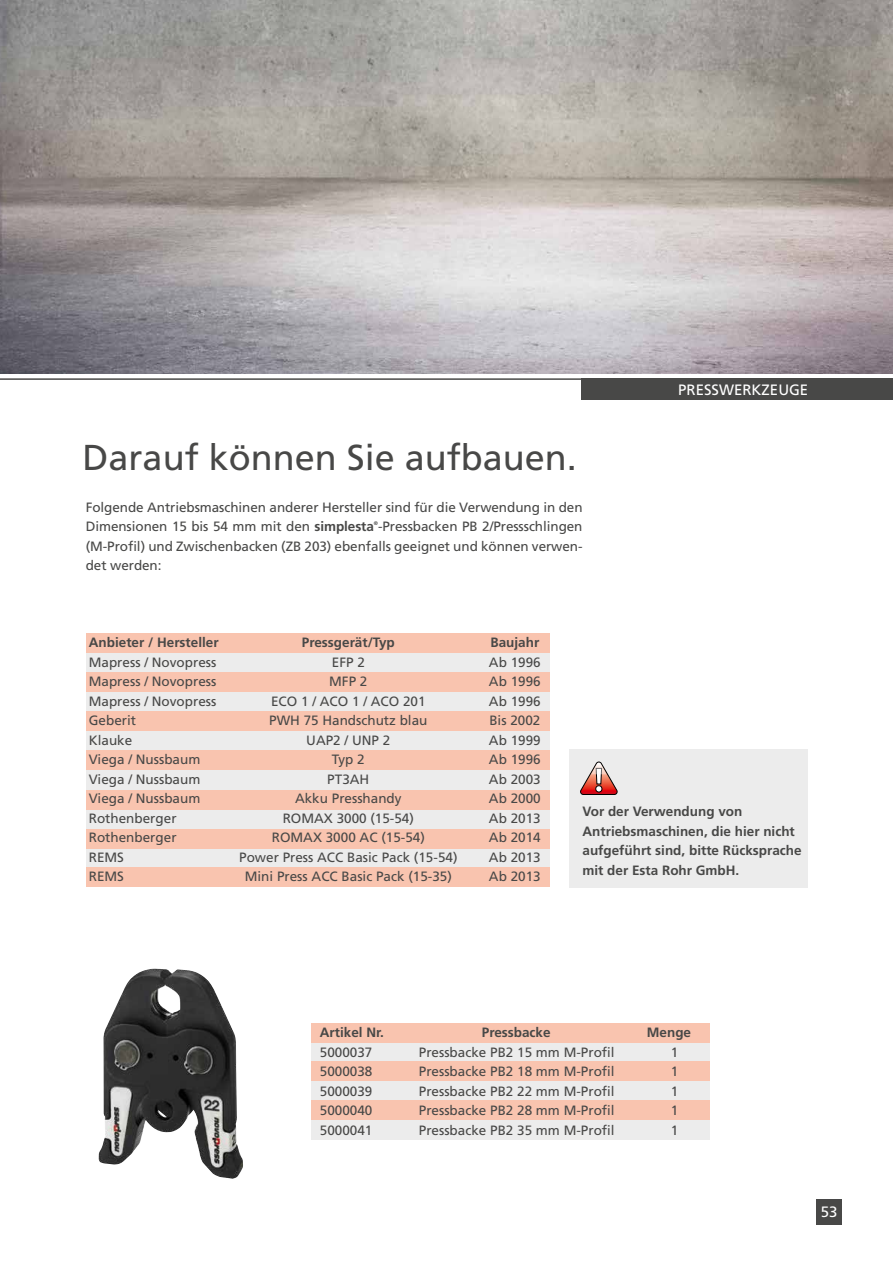
<style>
.page{position:relative;width:893px;height:1263px;background:#fff}
.page>*{position:absolute;margin:0;border:0;box-sizing:border-box;transform-origin:0 0}
.t1{font:36px "Frutiger";color:#484847}
.t2{font:15px "Frutiger";color:#fff}
.t3{font:13.5px/19.5px "Frutiger";color:#484847}
.t4{font:700 13.5px/19.5px "Frutiger";color:#484847}
.t5{font:700 5.25px "Frutiger";color:#484847}
.s1{font-weight:700}
</style>
<div class="page">
<div style="left:816px;top:1199px;width:26px;height:25px;background:#484847"></div>
<hr style="left:0;top:378px;width:893px;height:2px;background:#484847">
<div style="left:570px;top:749px;width:238px;height:138px;background:#ececec"></div>
<div style="left:86px;top:633px;width:463px;height:254px;background:#ececec"></div>
<div style="left:86px;top:633px;width:463px;height:20px;background:#f9c4af"></div>
<div style="left:86px;top:672px;width:463px;height:20px;background:#f9c4af"></div>
<div style="left:86px;top:711px;width:463px;height:20px;background:#f9c4af"></div>
<div style="left:86px;top:751px;width:463px;height:19px;background:#f9c4af"></div>
<div style="left:86px;top:790px;width:463px;height:20px;background:#f9c4af"></div>
<div style="left:86px;top:829px;width:463px;height:19px;background:#f9c4af"></div>
<div style="left:86px;top:867px;width:463px;height:20px;background:#f9c4af"></div>
<svg style="left:580px;top:761px;width:38px;height:34px"></svg>
<div style="left:311px;top:1023px;width:398px;height:116px;background:#ececec"></div>
<div style="left:311px;top:1023px;width:398px;height:20px;background:#f9c4af"></div>
<div style="left:311px;top:1061px;width:398px;height:20px;background:#f9c4af"></div>
<div style="left:311px;top:1100px;width:398px;height:19px;background:#f9c4af"></div>
<img style="left:99px;top:969px;width:144px;height:209px">
<img style="left:0;top:0;width:893px;height:374px">
<div style="left:581px;top:378px;width:312px;height:22px;background:#484847"></div>
<h1 class="t1" style="left:83px;top:437px;width:496px">Darauf können Sie aufbauen.</h1>
<p class="t3" style="left:86px;top:497px;width:498px">Folgende Antriebsmaschinen anderer Hersteller sind für die Verwendung in den<br>Dimensionen 15 bis 54 mm mit den <span class="s1">simplesta</span> -Pressbacken PB 2/Pressschlingen</p>
<p class="t5" style="left:374px;top:520px;width:6px">®</p>
<p class="t3" style="left:86px;top:536px;width:498px">(M-Profil) und Zwischenbacken (ZB 203) ebenfalls geeignet und können verwen&shy;det werden:</p>
<p class="t2" style="left:678px;top:381px;width:132px">PRESSWERKZEUGE</p>
<p class="t4" style="left:89px;top:632px;width:131px">Anbieter / Hersteller</p>
<p class="t4" style="left:302px;top:632px;width:94px">Pressgerät/Typ</p>
<p class="t4" style="left:490px;top:632px;width:50px">Baujahr</p>
<p class="t3" style="left:89px;top:652px;width:129px">Mapress / Novopress</p>
<p class="t3" style="left:332px;top:652px;width:35px">EFP 2</p>
<p class="t3" style="left:489px;top:652px;width:53px">Ab 1996</p>
<p class="t3" style="left:89px;top:671px;width:129px">Mapress / Novopress</p>
<p class="t3" style="left:329px;top:671px;width:40px">MFP 2</p>
<p class="t3" style="left:489px;top:671px;width:53px">Ab 1996</p>
<p class="t3" style="left:89px;top:691px;width:129px">Mapress / Novopress</p>
<p class="t3" style="left:271px;top:691px;width:156px">ECO 1 / ACO 1 / ACO 201</p>
<p class="t3" style="left:489px;top:691px;width:53px">Ab 1996</p>
<p class="t3" style="left:89px;top:710px;width:49px">Geberit</p>
<p class="t3" style="left:269px;top:710px;width:160px">PWH 75 Handschutz blau</p>
<p class="t3" style="left:489px;top:710px;width:53px">Bis 2002</p>
<p class="t3" style="left:89px;top:730px;width:45px">Klauke</p>
<p class="t3" style="left:306px;top:730px;width:86px">UAP2 / UNP 2</p>
<p class="t3" style="left:489px;top:730px;width:53px">Ab 1999</p>
<p class="t3" style="left:89px;top:749px;width:113px">Viega / Nussbaum</p>
<p class="t3" style="left:332px;top:749px;width:34px">Typ 2</p>
<p class="t3" style="left:489px;top:749px;width:53px">Ab 1996</p>
<p class="t3" style="left:89px;top:769px;width:113px">Viega / Nussbaum</p>
<p class="t3" style="left:327px;top:769px;width:44px">PT3AH</p>
<p class="t3" style="left:489px;top:769px;width:53px">Ab 2003</p>
<p class="t3" style="left:89px;top:788px;width:113px">Viega / Nussbaum</p>
<p class="t3" style="left:295px;top:788px;width:108px">Akku Presshandy</p>
<p class="t3" style="left:489px;top:788px;width:53px">Ab 2000</p>
<p class="t3" style="left:89px;top:808px;width:89px">Rothenberger</p>
<p class="t3" style="left:283px;top:808px;width:133px">ROMAX 3000 (15-54)</p>
<p class="t3" style="left:489px;top:808px;width:53px">Ab 2013</p>
<p class="t3" style="left:89px;top:827px;width:89px">Rothenberger</p>
<p class="t3" style="left:272px;top:827px;width:155px">ROMAX 3000 AC (15-54)</p>
<p class="t3" style="left:489px;top:827px;width:53px">Ab 2014</p>
<p class="t3" style="left:89px;top:847px;width:37px">REMS</p>
<p class="t3" style="left:239px;top:847px;width:220px">Power Press ACC Basic Pack (15-54)</p>
<p class="t3" style="left:489px;top:847px;width:53px">Ab 2013</p>
<p class="t3" style="left:89px;top:866px;width:37px">REMS</p>
<p class="t3" style="left:245px;top:866px;width:209px">Mini Press ACC Basic Pack (15-35)</p>
<p class="t3" style="left:489px;top:866px;width:53px">Ab 2013</p>
<p class="t4" style="left:583px;top:802px;width:221px">Vor der Verwendung von<br>Antriebsmaschinen, die hier nicht aufgeführt sind, bitte Rücksprache mit der Esta Rohr GmbH.</p>
<p class="t4" style="left:320px;top:1022px;width:66px">Artikel Nr.</p>
<p class="t4" style="left:482px;top:1022px;width:70px">Pressbacke</p>
<p class="t4" style="left:647px;top:1022px;width:46px">Menge</p>
<p class="t3" style="left:320px;top:1042px;width:54px">5000037</p>
<p class="t3" style="left:419px;top:1042px;width:197px">Pressbacke PB2 15 mm M-Profil</p>
<p class="t3" style="left:671px;top:1042px;width:9px">1</p>
<p class="t3" style="left:320px;top:1061px;width:54px">5000038</p>
<p class="t3" style="left:419px;top:1061px;width:197px">Pressbacke PB2 18 mm M-Profil</p>
<p class="t3" style="left:671px;top:1061px;width:9px">1</p>
<p class="t3" style="left:320px;top:1081px;width:54px">5000039</p>
<p class="t3" style="left:419px;top:1081px;width:197px">Pressbacke PB2 22 mm M-Profil</p>
<p class="t3" style="left:671px;top:1081px;width:9px">1</p>
<p class="t3" style="left:320px;top:1100px;width:54px">5000040</p>
<p class="t3" style="left:419px;top:1100px;width:197px">Pressbacke PB2 28 mm M-Profil</p>
<p class="t3" style="left:671px;top:1100px;width:9px">1</p>
<p class="t3" style="left:320px;top:1120px;width:54px">5000041</p>
<p class="t3" style="left:419px;top:1120px;width:197px">Pressbacke PB2 35 mm M-Profil</p>
<p class="t3" style="left:671px;top:1120px;width:9px">1</p>
<p class="t2" style="left:821px;top:1202px;width:18px">53</p>
</div>
